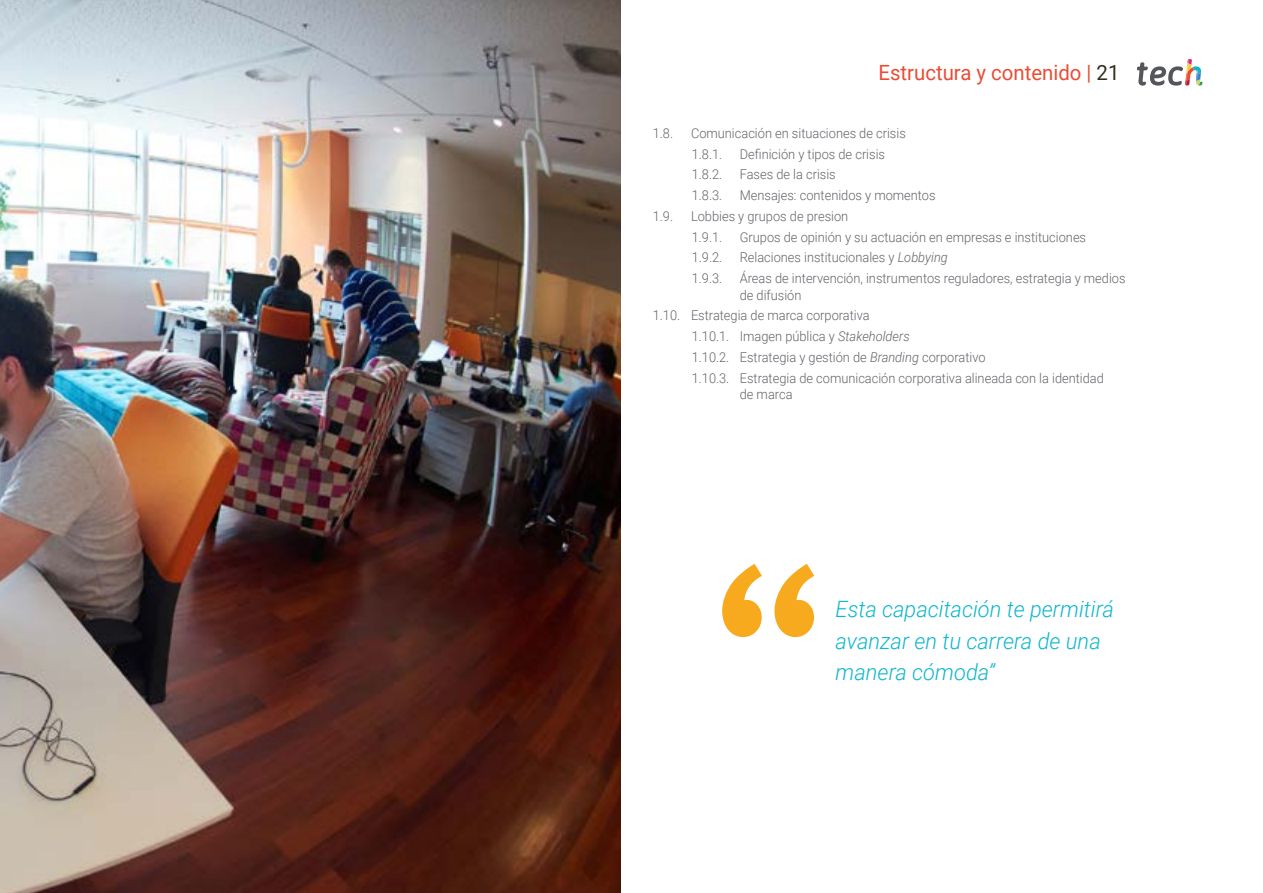
<style>
.page{position:relative;width:1263px;height:893px;background:#fff}
.page>*{position:absolute;margin:0;border:0;box-sizing:border-box;transform-origin:0 0}
.t1{font:italic 300 22.5px/31.5px "Roboto";color:#0fb6cf}
.t2{font:21px "Roboto";color:#e94d35}
.t3{font:300 13.5px/20.7px "Roboto";color:#61646a;scale:.95 1}
.s1{color:#312e20}
.s2{font-style:italic}
</style>
<div class="page">
<img style="left:0;top:0;width:621px;height:893px">
<svg style="left:1137px;top:59px;width:65px;height:27px"></svg>
<svg style="left:722px;top:564px;width:92px;height:73px"></svg>
<h2 class="t2" style="left:878px;top:57px;width:242px">Estructura y contenido | <span class="s1">21</span></h2>
<p class="t3" style="left:653px;top:122px;width:23px">1.8.</p>
<p class="t3" style="left:691px;top:122px;width:228px">Comunicación en situaciones de crisis<br>1.8.1.</p>
<p class="t3" style="left:740px;top:143px;width:154px">Definición y tipos de crisis</p>
<p class="t3" style="left:692px;top:164px;width:34px">1.8.2.</p>
<p class="t3" style="left:740px;top:164px;width:103px">Fases de la crisis</p>
<p class="t3" style="left:692px;top:184px;width:34px">1.8.3.</p>
<p class="t3" style="left:740px;top:184px;width:208px">Mensajes: contenidos y momentos</p>
<p class="t3" style="left:653px;top:205px;width:23px">1.9.</p>
<p class="t3" style="left:691px;top:205px;width:167px">Lobbies y grupos de presion<br>1.9.1.</p>
<p class="t3" style="left:740px;top:226px;width:366px">Grupos de opinión y su actuación en empresas e instituciones</p>
<p class="t3" style="left:692px;top:247px;width:34px">1.9.2.</p>
<p class="t3" style="left:740px;top:247px;width:221px">Relaciones institucionales y <span class="s2">Lobbying</span></p>
<p class="t3" style="left:692px;top:267px;width:34px">1.9.3.</p>
<p class="t3" style="left:740px;top:270px;width:408px;line-height:16.5px">Áreas de intervención, instrumentos reguladores, estrategia y medios de difusión</p>
<p class="t3" style="left:692px;top:305px;width:435px;text-indent:-39px">1.10. Estrategia de marca corporativa<br>1.10.1. Imagen pública y <span class="s2">Stakeholders<br></span>1.10.2. Estrategia y gestión de <span class="s2">Branding</span> corporativo<br>1.10.3. Estrategia de comunicación corporativa alineada con la identidad</p>
<p class="t3" style="left:740px;top:384px;width:57px">de marca</p>
<h1 class="t1" style="left:835px;top:593px;width:280px">Esta capacitación te permitirá avanzar en tu carrera de una manera cómoda”</h1>
</div>
